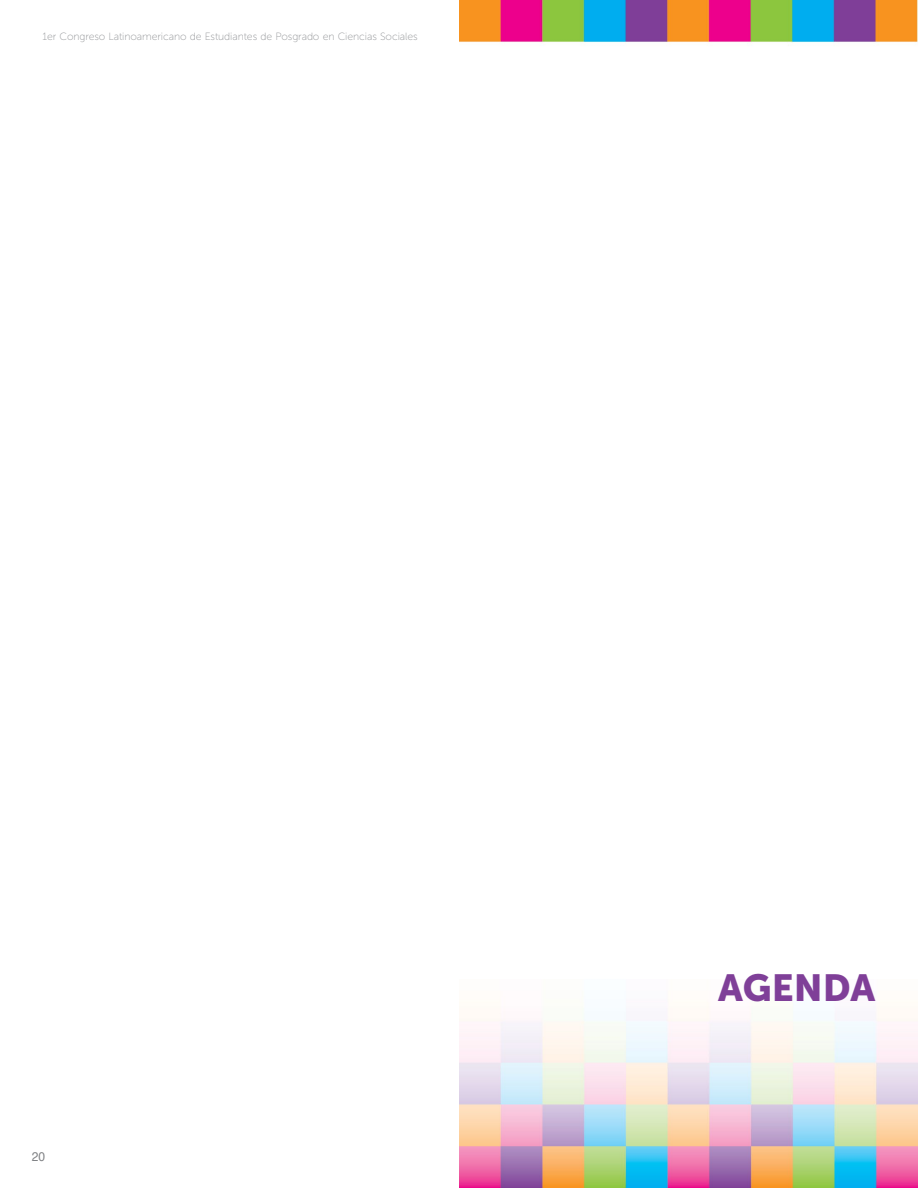
<style>
.page{position:relative;width:918px;height:1188px;background:#fff}
.page>*{position:absolute;margin:0;border:0;box-sizing:border-box;transform-origin:0 0}
.t1{font:37.5px "Museo Sans 900";color:#7f3f98}
.t2{font:12.6px "Helvetica";color:#808285;scale:.95 1}
.t3{font:10.5px "Museo Sans 100";letter-spacing:-.01em;color:#939598}
</style>
<div class="page">
<img style="left:459px;top:0;width:459px;height:1188px">
<p class="t3" style="left:43px;top:31px;width:377px">1er Congreso Latinoamericano de Estudiantes de Posgrado en Ciencias Sociales</p>
<p class="t2" style="left:32px;top:1146px;width:16px">20</p>
<h1 class="t1" style="left:718px;top:966px;width:159px">AGENDA</h1>
</div>
